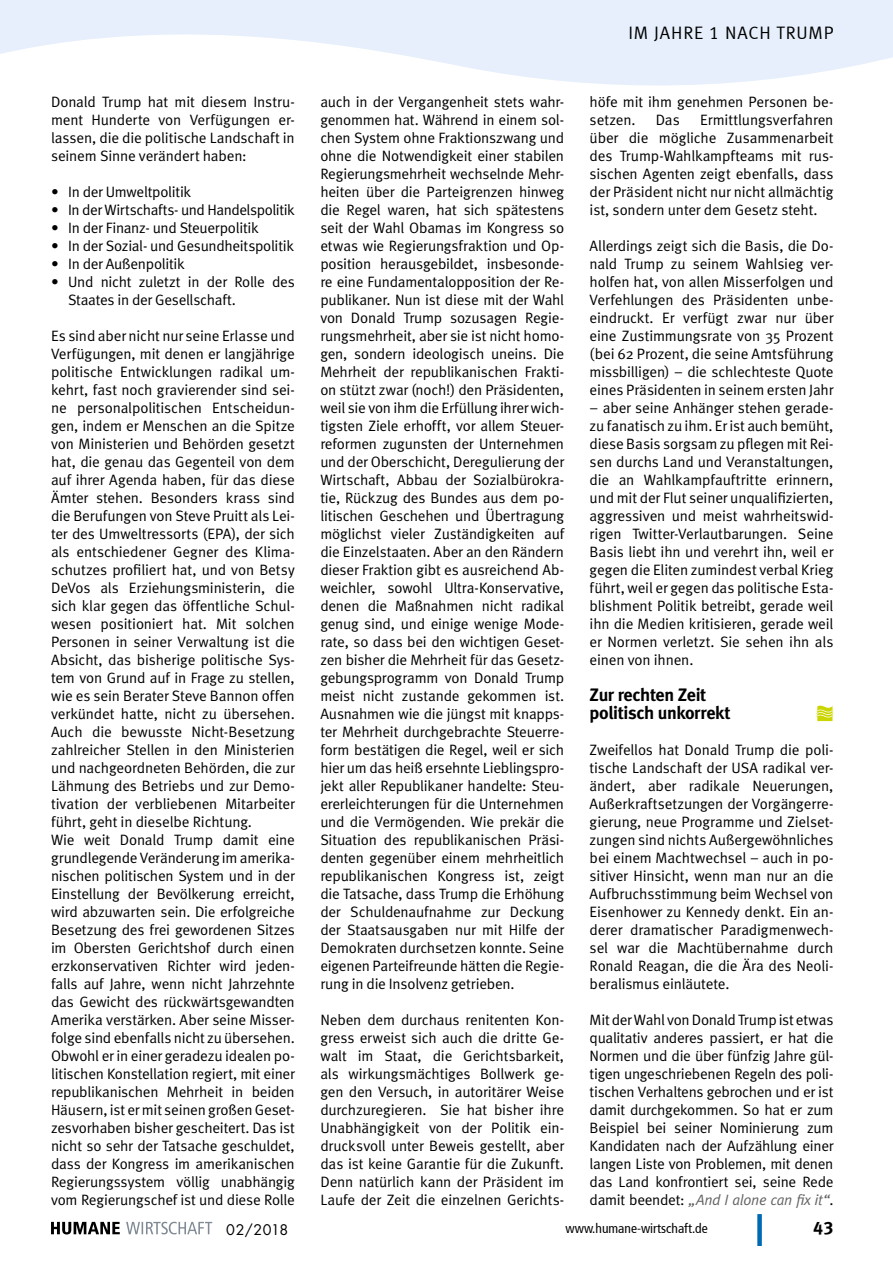
<style>
.page{position:relative;width:893px;height:1263px;background:#fff}
.page>*{position:absolute;margin:0;border:0;box-sizing:border-box;transform-origin:0 0}
.Zwischenüberschrift{font:700 18px "Meta";letter-spacing:-.02em;color:#000}
.t1{font:18px "Meta Normal LF";letter-spacing:.05em;color:#000}
.t2{font:18px "Meta Bold LF";color:#000}
.Fließtext___Inital{font:15px/18px "Meta Normal";letter-spacing:-.015em;color:#000;text-align:justify}
.t3{font:14.25px "Futura";letter-spacing:.01em;color:#000}
.t4{font:condensed 13.5px "Frutiger 57";color:#000}
.s1{font-style:italic;color:#636362}
</style>
<div class="page">
<div style="left:757px;top:1214px;width:5px;height:32px;background:#0069b3"></div>
<svg style="left:51px;top:1222px;width:69px;height:12px"></svg>
<svg style="left:126px;top:1222px;width:86px;height:12px"></svg>
<svg style="left:816px;top:706px;width:17px;height:15px"></svg>
<svg style="left:0;top:0;width:893px;height:86px;fill:#e6effb"></svg>
<p class="Fließtext___Inital" style="left:51px;top:93px;width:245px">Donald Trump hat mit diesem Instru&shy;ment Hunderte von Verfügungen er&shy;lassen, die die politische Landschaft in seinem Sinne verändert haben:</p>
<p class="Fließtext___Inital" style="left:51px;top:183px;width:142px">• In der Umweltpolitik</p>
<p class="Fließtext___Inital" style="left:51px;top:201px;width:245px">• In der Wirtschafts- und Handelspolitik</p>
<p class="Fließtext___Inital" style="left:51px;top:219px;width:209px">• In der Finanz- und Steuerpolitik</p>
<p class="Fließtext___Inital" style="left:51px;top:237px;width:244px">• In der Sozial- und Gesundheitspolitik</p>
<p class="Fließtext___Inital" style="left:51px;top:255px;width:135px">• In der Außenpolitik</p>
<p class="Fließtext___Inital" style="left:68px;top:273px;width:228px;text-indent:-17px">• Und nicht zuletzt in der Rolle des<br>Staates in der Gesellschaft.</p>
<p class="Fließtext___Inital" style="left:51px;top:327px;width:245px">Es sind aber nicht nur seine Erlasse und Verfügungen, mit denen er langjährige politische Entwicklungen radikal um&shy;kehrt, fast noch gravierender sind sei&shy;ne personalpolitischen Entscheidun&shy;gen, indem er Menschen an die Spitze von Ministerien und Behörden gesetzt hat, die genau das Gegenteil von dem auf ihrer Agenda haben, für das diese Ämter stehen. Besonders krass sind die Berufungen von Steve Pruitt als Lei&shy;ter des Umweltressorts (EPA), der sich als entschiedener Gegner des Klima&shy;schutzes profiliert hat, und von Betsy DeVos als Erziehungsministerin, die sich klar gegen das öffentliche Schul&shy;wesen positioniert hat. Mit solchen Personen in seiner Verwaltung ist die Absicht, das bisherige politische Sys&shy;tem von Grund auf in Frage zu stellen, wie es sein Berater Steve Bannon offen verkündet hatte, nicht zu übersehen.<br>Auch die bewusste Nicht-Besetzung zahlreicher Stellen in den Ministerien und nachgeordneten Behörden, die zur Lähmung des Betriebs und zur Demo&shy;tivation der verbliebenen Mitarbeiter führt, geht in dieselbe Richtung.</p>
<p class="Fließtext___Inital" style="left:51px;top:831px;width:245px">Wie weit Donald Trump damit eine grundlegende Veränderung im amerika&shy;nischen politischen System und in der Einstellung der Bevölkerung erreicht, wird abzuwarten sein. Die erfolgreiche Besetzung des frei gewordenen Sitzes im Obersten Gerichtshof durch einen erzkonservativen Richter wird jeden&shy;falls auf Jahre, wenn nicht Jahrzehnte das Gewicht des rückwärtsgewandten Amerika verstärken. Aber seine Misser&shy;folge sind ebenfalls nicht zu übersehen.<br>Obwohl er in einer geradezu idealen po&shy;litischen Konstellation regiert, mit einer republikanischen Mehrheit in beiden Häusern, ist er mit seinen großen Geset&shy;zesvorhaben bisher gescheitert. Das ist nicht so sehr der Tatsache geschuldet, dass der Kongress im amerikanischen Regierungssystem völlig unabhängig vom Regierungschef ist und diese Rolle</p>
<p class="Fließtext___Inital" style="left:320px;top:93px;width:245px">auch in der Vergangenheit stets wahr&shy;genommen hat. Während in einem sol&shy;chen System ohne Fraktionszwang und ohne die Notwendigkeit einer stabilen Regierungsmehrheit wechselnde Mehr&shy;heiten über die Parteigrenzen hinweg die Regel waren, hat sich spätestens seit der Wahl Obamas im Kongress so etwas wie Regierungsfraktion und Op&shy;position herausgebildet, insbesonde&shy;re eine Fundamentalopposition der Re&shy;publikaner. Nun ist diese mit der Wahl von Donald Trump sozusagen Regie&shy;rungsmehrheit, aber sie ist nicht homo&shy;gen, sondern ideologisch uneins. Die Mehrheit der republikanischen Frakti&shy;on stützt zwar (noch!) den Präsidenten, weil sie von ihm die Erfüllung ihrer wich&shy;tigsten Ziele erhofft, vor allem Steuer&shy;reformen zugunsten der Unternehmen und der Oberschicht, Deregulierung der Wirtschaft, Abbau der Sozialbürokra&shy;tie, Rückzug des Bundes aus dem po&shy;litischen Geschehen und Übertragung möglichst vieler Zuständigkeiten auf die Einzelstaaten. Aber an den Rändern dieser Fraktion gibt es ausreichend Ab&shy;weichler, sowohl Ultra-Konservative, denen die Maßnahmen nicht radikal genug sind, und einige wenige Mode&shy;rate, so dass bei den wichtigen Geset&shy;zen bisher die Mehrheit für das Gesetz&shy;gebungsprogramm von Donald Trump meist nicht zustande gekommen ist.<br>Ausnahmen wie die jüngst mit knapps&shy;ter Mehrheit durchgebrachte Steuerre&shy;form bestätigen die Regel, weil er sich hier um das heiß ersehnte Lieblingspro&shy;jekt aller Republikaner handelte: Steu&shy;ererleichterungen für die Unternehmen und die Vermögenden. Wie prekär die Situation des republikanischen Präsi&shy;denten gegenüber einem mehrheitlich republikanischen Kongress ist, zeigt die Tatsache, dass Trump die Erhöhung der Schuldenaufnahme zur Deckung der Staatsausgaben nur mit Hilfe der Demokraten durchsetzen konnte. Seine eigenen Parteifreunde hätten die Regie&shy;rung in die Insolvenz getrieben.</p>
<p class="Fließtext___Inital" style="left:320px;top:1011px;width:245px">Neben dem durchaus renitenten Kon&shy;gress erweist sich auch die dritte Ge&shy;walt im Staat, die Gerichtsbarkeit, als wirkungsmächtiges Bollwerk ge&shy;gen den Versuch, in autoritärer Weise durchzuregieren. Sie hat bisher ihre Unabhängigkeit von der Politik ein&shy;drucksvoll unter Beweis gestellt, aber das ist keine Garantie für die Zukunft.<br>Denn natürlich kann der Präsident im Laufe der Zeit die einzelnen Gerichts-</p>
<p class="t1" style="left:628px;top:22px;width:207px">IM JAHRE 1 NACH TRUMP</p>
<p class="Fließtext___Inital" style="left:590px;top:93px;width:245px">höfe mit ihm genehmen Personen be&shy;setzen.</p>
<p class="Fließtext___Inital" style="left:590px;top:111px;width:245px;text-indent:110px">Ermittlungsverfahren über die mögliche Zusammenarbeit des Trump-Wahlkampfteams mit rus&shy;sischen Agenten zeigt ebenfalls, dass der Präsident nicht nur nicht allmächtig ist, sondern unter dem Gesetz steht.</p>
<p class="Fließtext___Inital" style="left:590px;top:237px;width:245px">Allerdings zeigt sich die Basis, die Do&shy;nald Trump zu seinem Wahlsieg ver&shy;holfen hat, von allen Misserfolgen und Verfehlungen des Präsidenten unbe&shy;eindruckt. Er verfügt zwar nur über eine Zustimmungsrate von 35 Prozent (bei 62 Prozent, die seine Amtsführung missbilligen) – die schlechteste Quote eines Präsidenten in seinem ersten Jahr</p>
<p class="Fließtext___Inital" style="left:590px;top:399px;width:245px">– aber seine Anhänger stehen gerade&shy;zu fanatisch zu ihm. Er ist auch bemüht, diese Basis sorgsam zu pflegen mit Rei&shy;sen durchs Land und Veranstaltungen, die an Wahlkampfauftritte erinnern, und mit der Flut seiner unqualifizierten, aggressiven und meist wahrheitswid&shy;rigen Twitter-Verlautbarungen. Seine Basis liebt ihn und verehrt ihn, weil er gegen die Eliten zumindest verbal Krieg führt, weil er gegen das politische Esta&shy;blishment Politik betreibt, gerade weil ihn die Medien kritisieren, gerade weil er Normen verletzt. Sie sehen ihn als einen von ihnen.</p>
<p class="Zwischenüberschrift" style="left:590px;top:684px;width:118px">Zur rechten Zeit</p>
<p class="Zwischenüberschrift" style="left:590px;top:702px;width:143px">politisch unkorrekt</p>
<p class="Fließtext___Inital" style="left:590px;top:741px;width:245px">Zweifellos hat Donald Trump die poli&shy;tische Landschaft der USA radikal ver&shy;ändert, aber radikale Neuerungen, Außerkraftsetzungen der Vorgängerre&shy;gierung, neue Programme und Zielset&shy;zungen sind nichts Außergewöhnliches bei einem Machtwechsel – auch in po&shy;sitiver Hinsicht, wenn man nur an die Aufbruchsstimmung beim Wechsel von Eisenhower zu Kennedy denkt. Ein an&shy;derer dramatischer Paradigmenwech&shy;sel war die Machtübernahme durch Ronald Reagan, die die Ära des Neoli&shy;beralismus einläutete.</p>
<p class="Fließtext___Inital" style="left:590px;top:1011px;width:245px">Mit der Wahl von Donald Trump ist etwas qualitativ anderes passiert, er hat die Normen und die über fünfzig Jahre gül&shy;tigen ungeschriebenen Regeln des poli&shy;tischen Verhaltens gebrochen und er ist damit durchgekommen. So hat er zum Beispiel bei seiner Nominierung zum Kandidaten nach der Aufzählung einer langen Liste von Problemen, mit denen das Land konfrontiert sei, seine Rede damit beendet: <span class="s1">„And I alone can fix it“</span>.</p>
<p class="Fließtext___Inital" style="left:656px;top:111px;width:26px">Das</p>
<p class="t3" style="left:226px;top:1220px;width:64px">02/2018</p>
<p class="t4" style="left:566px;top:1220px;width:144px">www.humane-wirtschaft.de</p>
<p class="t2" style="left:813px;top:1217px;width:22px">43</p>
</div>
